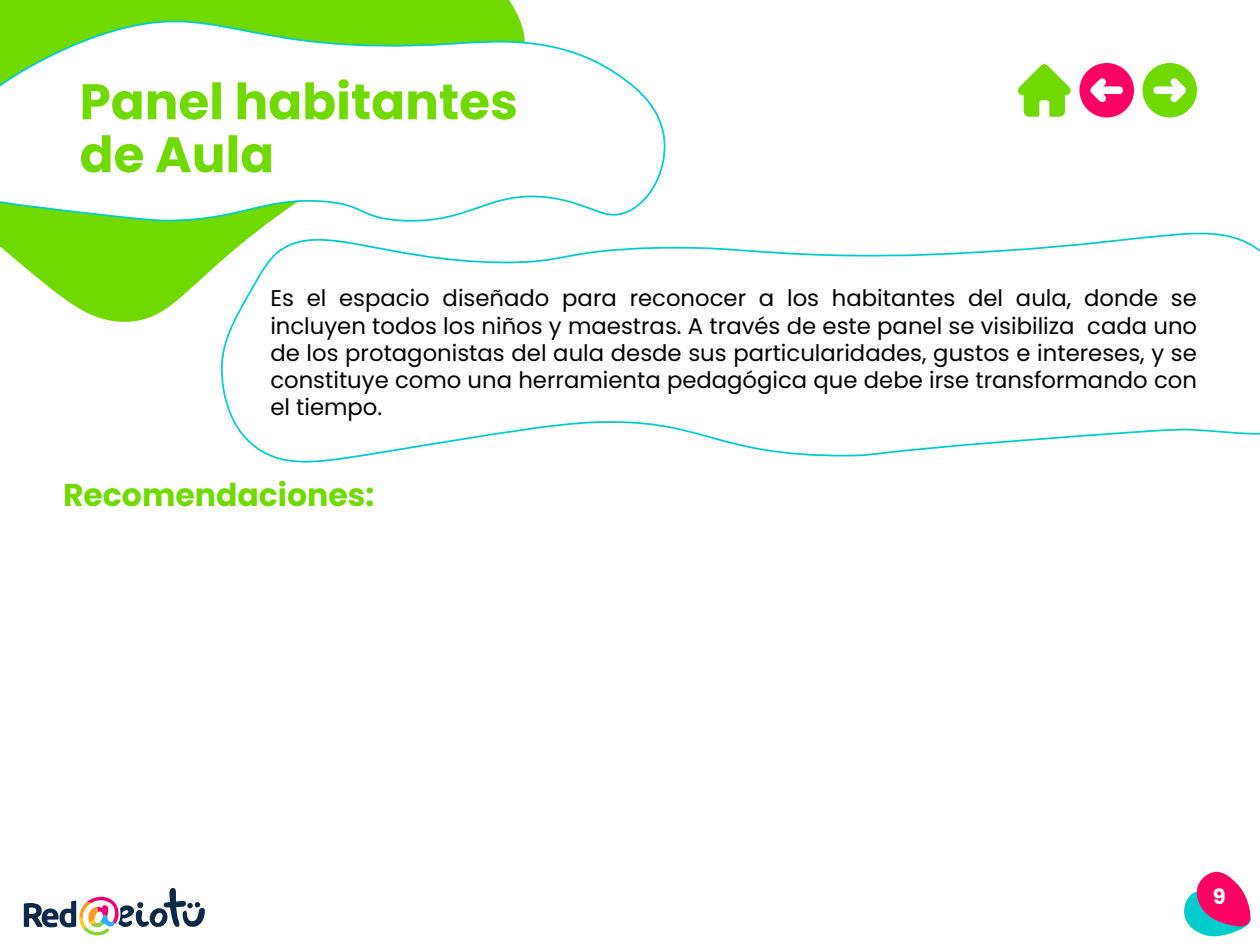
<style>
.page{position:relative;width:1260px;height:945px;background:#fff}
.page>*{position:absolute;margin:0;border:0;box-sizing:border-box;transform-origin:0 0}
.t1{font:700 50.05px/52.9px "Poppins";color:#70d900}
.t2{font:700 31.5px "Poppins";color:#70d900}
.t3{font:22.75px/27.3px "Poppins";color:#000;text-align:justify}
.t4{font:700 21px "Poppins";color:#fff}
</style>
<div class="page">
<svg style="left:1184px;top:871px;width:67px;height:66px"></svg>
<svg style="left:24px;top:888px;width:181px;height:48px"></svg>
<svg style="left:1018px;top:64px;width:53px;height:53px"></svg>
<svg style="left:1079px;top:63px;width:55px;height:55px"></svg>
<svg style="left:1142px;top:63px;width:55px;height:55px"></svg>
<svg style="left:0;top:226px;width:219px;height:96px;fill:#70d900"></svg>
<svg style="left:0;top:0;width:666px;height:226px"></svg>
<svg style="left:219px;top:226px;width:1041px;height:237px"></svg>
<h1 class="t1" style="left:80px;top:76px;width:440px">Panel habitantes de Aula</h1>
<p class="t3" style="left:270px;top:285px;width:928px">Es el espacio diseñado para reconocer a los habitantes del aula, donde se incluyen todos los niños y maestras. A través de este panel se visibiliza cada uno de los protagonistas del aula desde sus particularidades, gustos e intereses, y se constituye como una herramienta pedagógica que debe irse transformando con el tiempo.</p>
<h2 class="t2" style="left:63px;top:476px;width:313px">Recomendaciones:</h2>
<p class="t4" style="left:1213px;top:885px;width:14px">9</p>
</div>
